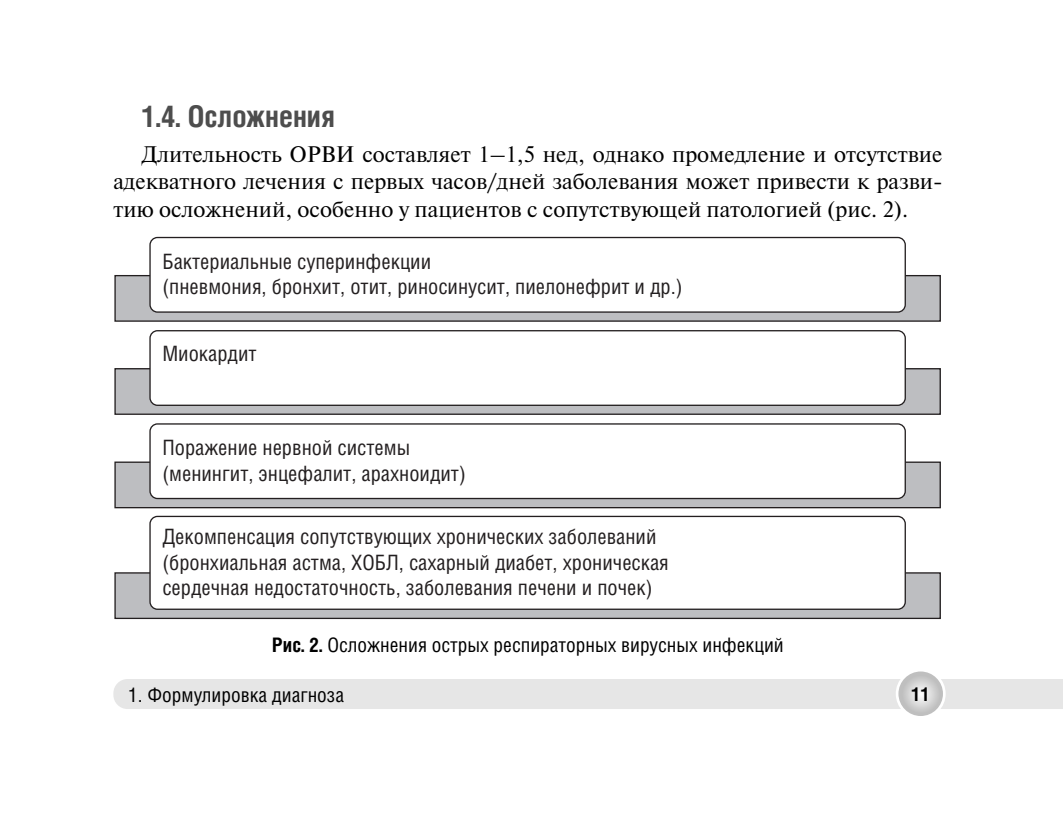
<style>
.page{position:relative;width:1063px;height:815px;background:#fff}
.page>*{position:absolute;margin:0;border:0;box-sizing:border-box;transform-origin:0 0}
.t1{font:700 30px "Helios Cond C";color:#4d4d4d}
.t2{font:22.5px/27.5px "Newton";color:#000;text-align:justify}
.t3{font:21.25px/25.5px "Helios Cond";color:#231f20}
.t4{font:20px "Helios Cond C";color:#000}
.t5{font:700 19.25px "Helios Cond C";color:#000}
.s1{font-weight:700}
</style>
<div class="page">
<div style="left:113px;top:679px;width:950px;height:30px;background:#e6e6e6"></div>
<svg style="left:897px;top:670px;width:47px;height:47px"></svg>
<div style="left:896px;top:669px;width:50px;height:50px;border:3px solid #fff;border-radius:50%"></div>
<div style="left:115px;top:369px;width:825px;height:45px;background:#bdbec1"></div>
<div style="left:114px;top:368px;width:827px;height:47px;border:1px solid #231f20"></div>
<div style="left:115px;top:462px;width:825px;height:46px;background:#bdbec1"></div>
<div style="left:114px;top:462px;width:827px;height:46px;border:1px solid #231f20"></div>
<div style="left:150px;top:424px;width:755px;height:74px;background:#fff;border-radius:8px"></div>
<div style="left:149px;top:423px;width:757px;height:76px;border:1px solid #231f20;border-radius:8px"></div>
<div style="left:115px;top:573px;width:825px;height:45px;background:#bdbec1"></div>
<div style="left:114px;top:572px;width:827px;height:47px;border:1px solid #231f20"></div>
<div style="left:150px;top:516px;width:755px;height:93px;background:#fff;border-radius:8px"></div>
<div style="left:149px;top:516px;width:757px;height:94px;border:1px solid #231f20;border-radius:8px"></div>
<div style="left:150px;top:331px;width:755px;height:74px;background:#fff;border-radius:8px"></div>
<div style="left:149px;top:330px;width:757px;height:76px;border:1px solid #231f20;border-radius:8px"></div>
<div style="left:115px;top:276px;width:825px;height:45px;background:#bdbec1"></div>
<div style="left:114px;top:275px;width:827px;height:47px;border:1px solid #231f20"></div>
<div style="left:150px;top:238px;width:755px;height:74px;background:#fff;border-radius:8px"></div>
<div style="left:149px;top:237px;width:757px;height:76px;border:1px solid #231f20;border-radius:8px"></div>
<p class="t1" style="left:142px;top:106px;width:195px">1.4. Осложнения</p>
<p class="t2" style="left:113px;top:142px;width:831px;text-indent:28px">Длительность ОРВИ составляет 1–1,5 нед, однако промедление и отсутствие адекватного лечения с первых часов/дней заболевания может привести к разви&shy;тию осложнений, особенно у пациентов с сопутствующей патологией (рис. 2).</p>
<p class="t3" style="left:162px;top:248px;width:522px">Бактериальные суперинфекции<br>(пневмония, бронхит, отит, риносинусит, пиелонефрит и др.)</p>
<p class="t3" style="left:162px;top:340px;width:96px">Миокардит</p>
<p class="t3" style="left:162px;top:435px;width:305px">Поражение нервной системы (менингит, энцефалит, арахноидит)</p>
<p class="t3" style="left:162px;top:524px;width:508px">Декомпенсация сопутствующих хронических заболеваний (бронхиальная астма, ХОБЛ, сахарный диабет, хроническая сердечная недостаточность, заболевания печени и почек)</p>
<p class="t4" style="left:272px;top:637px;width:513px"><span class="s1">Рис. 2.</span> Осложнения острых респираторных вирусных инфекций</p>
<p class="t4" style="left:128px;top:687px;width:217px">1. Формулировка диагноза</p>
<p class="t5" style="left:912px;top:687px;width:20px">11</p>
</div>
